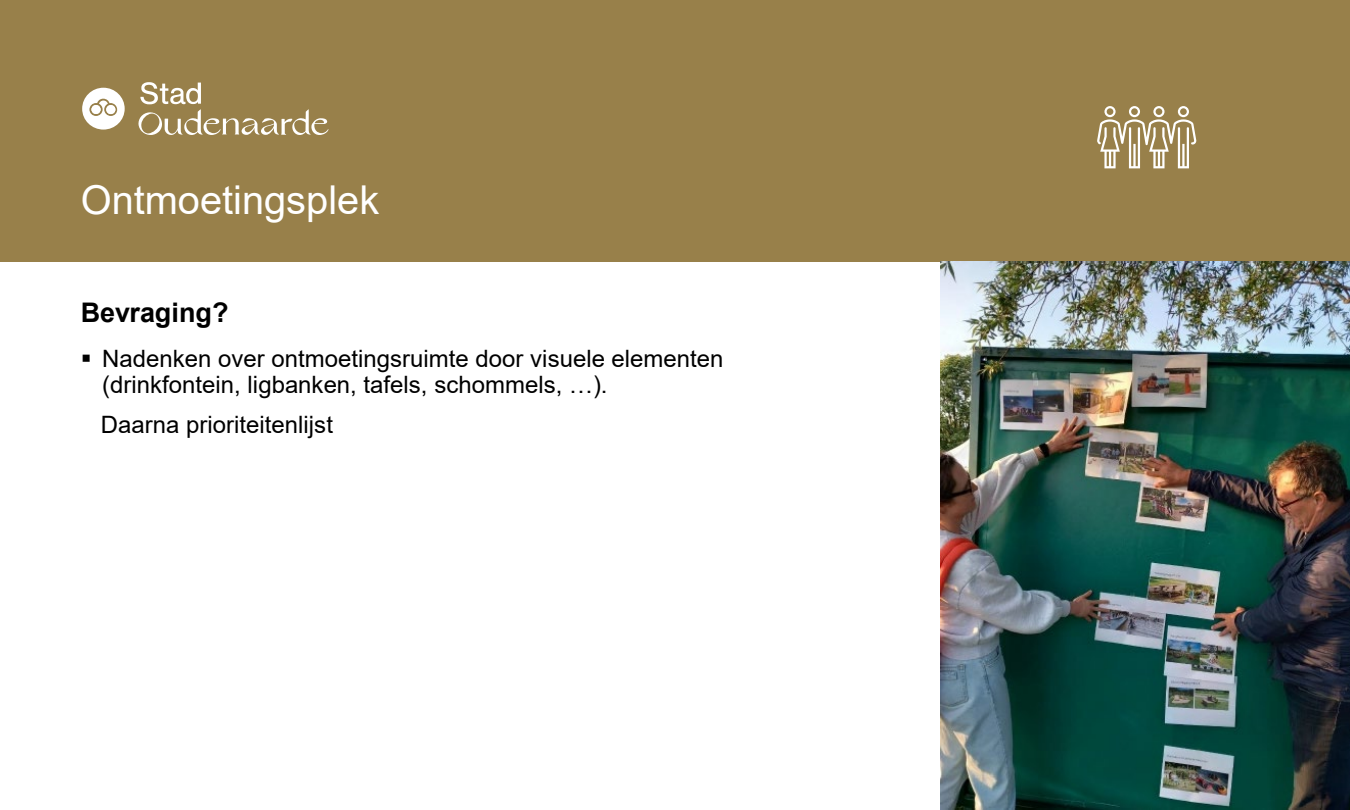
<style>
.page{position:relative;width:1350px;height:810px;background:#fff}
.page>*{position:absolute;margin:0;border:0;box-sizing:border-box;transform-origin:0 0}
.t1{font:39.75px "Arial";color:#fff}
.t2{font:700 27px "Arial";color:#000}
.t3{font:24px/26px "Arial";color:#000}
</style>
<div class="page">
<div style="left:0;top:0;width:1350px;height:262px;background:#98804a"></div>
<svg style="left:82px;top:88px;width:43px;height:42px"></svg>
<svg style="left:138px;top:82px;width:191px;height:53px"></svg>
<img style="left:940px;top:261px;width:410px;height:549px">
<svg style="left:1097px;top:106px;width:100px;height:62px"></svg>
<h2 class="t1" style="left:81px;top:173px;width:300px">Ontmoetingsplek</h2>
<p class="t2" style="left:81px;top:294px;width:149px">Bevraging?</p>
<p class="t3" style="left:102px;top:346px;width:623px;text-indent:-21px">▪ Nadenken over ontmoetingsruimte door visuele elementen (drinkfontein, ligbanken, tafels, schommels, …).</p>
<p class="t3" style="left:101px;top:411px;width:234px">Daarna prioriteitenlijst</p>
</div>
